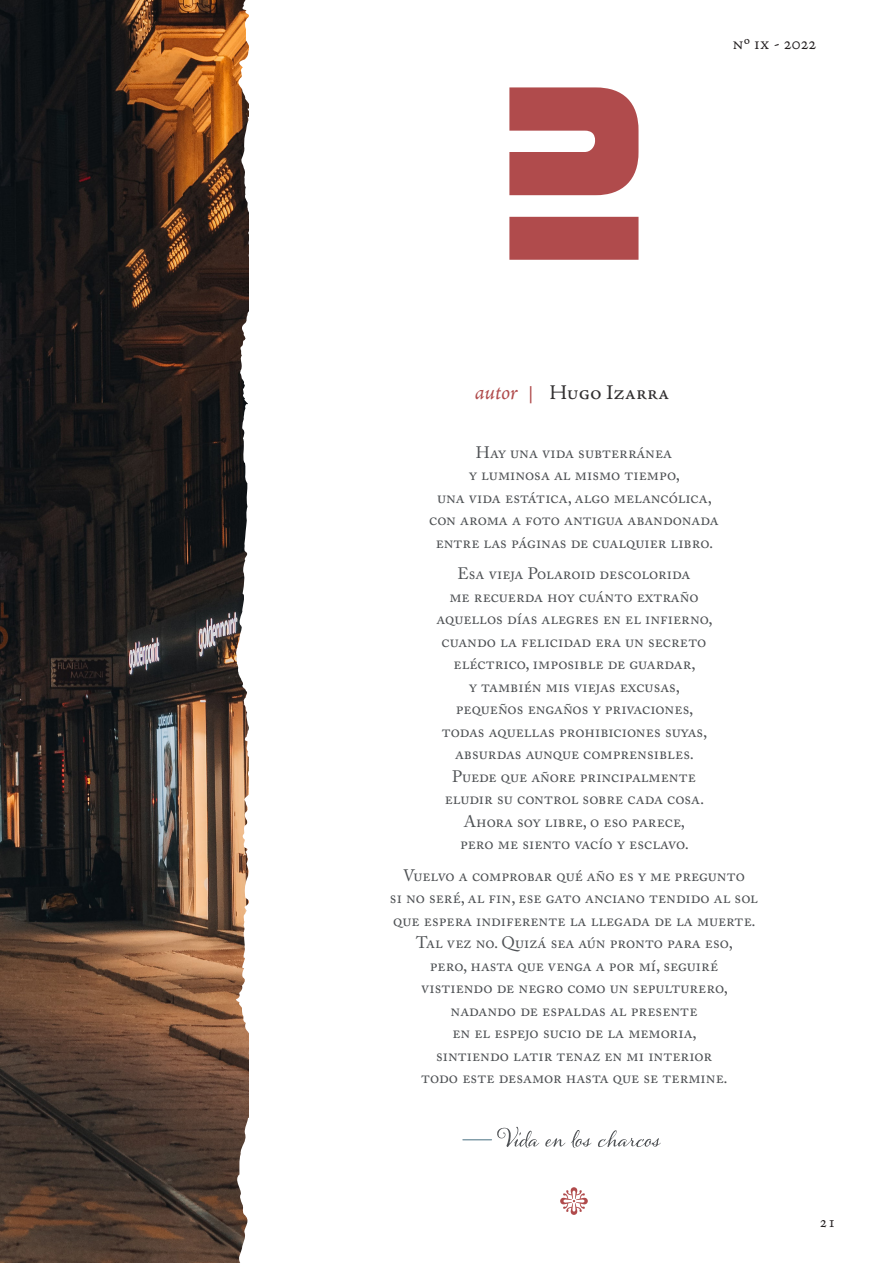
<style>
.page{position:relative;width:893px;height:1263px;background:#fff}
.page>*{position:absolute;margin:0;border:0;box-sizing:border-box;transform-origin:0 0}
.t1{font:21px "Adobe Jenson Pro";color:#312f30}
.t2{font:300 18.45px "Adobe Jenson Pro";color:#231f20}
.t3{font:16.5px/22.5px "Adobe Caslon Pro";color:#4e5154;text-align:center}
.t4{font:16.35px "Adobe Caslon Pro";color:#231f20}
.s1{font-style:italic;font-size:22.5px;color:#b04b4c}
.s2{font-weight:600;font-size:16.5px;color:#b04b4c}
</style>
<div class="page">
<img style="left:0;top:0;width:234px;height:1263px">
<svg style="left:234px;top:0;width:405px;height:1263px"></svg>
<svg style="left:509px;top:87px;width:129px;height:173px"></svg>
<svg style="left:560px;top:1187px;width:28px;height:28px"></svg>
<svg style="left:463px;top:1127px;width:198px;height:21px"></svg>
<p class="t2" style="left:733px;top:33px;width:85px">nº ix - 2022</p>
<p class="t1" style="left:475px;top:381px;width:196px"><span class="s1">autor</span> <span class="s2">|</span> Hugo Izarra</p>
<p class="t3" style="left:429px;top:441px;width:291px">Hay una vida subterránea<br>y luminosa al mismo tiempo,<br>una vida estática, algo melancólica, con aroma a foto antigua abandonada entre las páginas de cualquier libro.</p>
<p class="t3" style="left:436px;top:562px;width:278px">Esa vieja Polaroid descolorida<br>me recuerda hoy cuánto extraño aquellos días alegres en el infierno, cuando la felicidad era un secreto eléctrico, imposible de guardar,<br>y también mis viejas excusas, pequeños engaños y privaciones, todas aquellas prohibiciones suyas, absurdas aunque comprensibles.<br>Puede que añore principalmente eludir su control sobre cada cosa.<br>Ahora soy libre, o eso parece,<br>pero me siento vacío y esclavo.</p>
<p class="t3" style="left:390px;top:864px;width:369px">Vuelvo a comprobar qué año es y me pregunto<br>si no seré, al fin, ese gato anciano tendido al sol que espera indiferente la llegada de la muerte.<br>Tal vez no. Quizá sea aún pronto para eso,<br>pero, hasta que venga a por mí, seguiré<br>vistiendo de negro como un sepulturero, nadando de espaldas al presente<br>en el espejo sucio de la memoria,<br>sintiendo latir tenaz en mi interior<br>todo este desamor hasta que se termine.</p>
<p class="t4" style="left:819px;top:1212px;width:18px">21</p>
</div>
